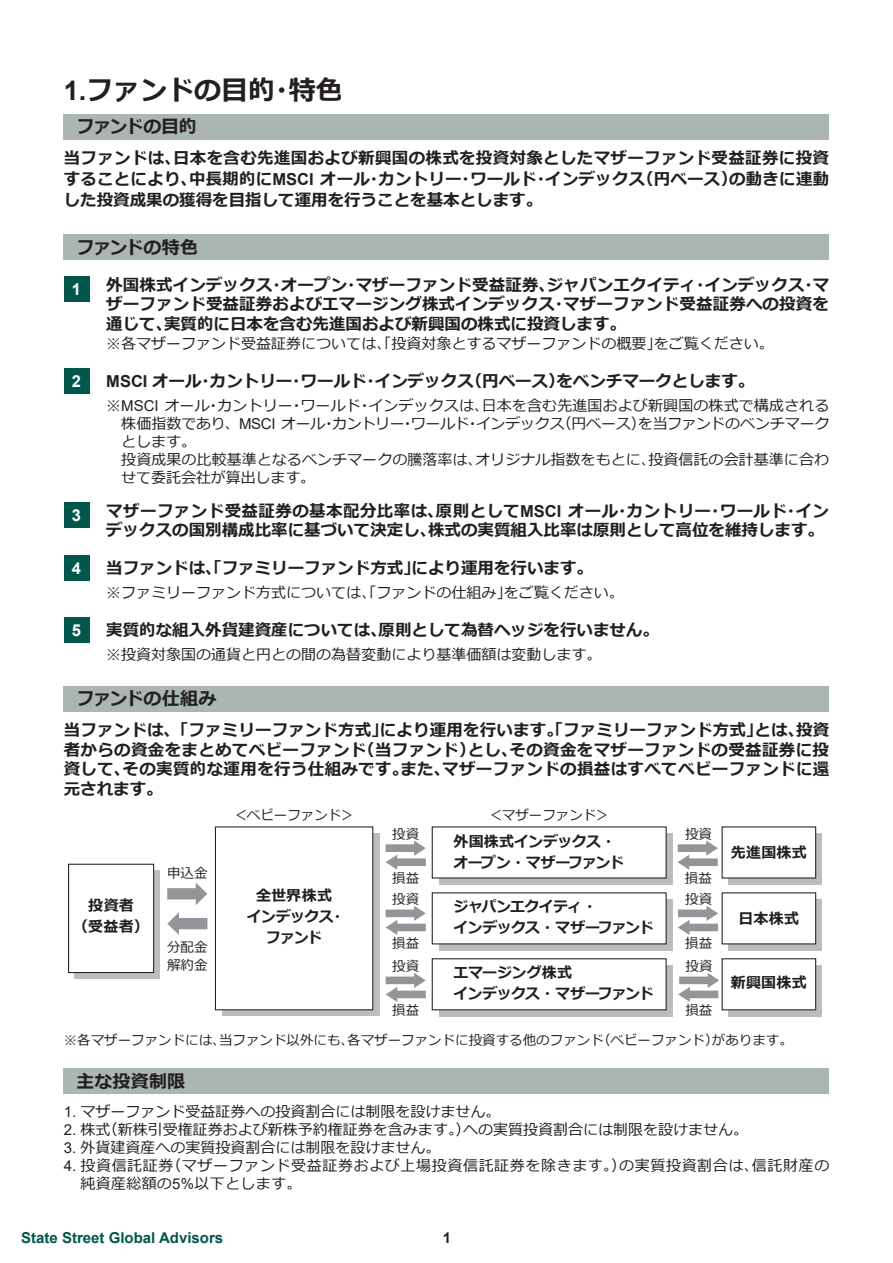
<style>
.page{position:relative;width:893px;height:1263px;background:#fff}
.page>*{position:absolute;margin:0;border:0;box-sizing:border-box;transform-origin:0 0}
.t1{font:700 27px "Meiryo";color:#231f20}
.t2{font:700 18px "Meiryo";color:#231f20}
.t3{font:700 18px "Meiryo";letter-spacing:-.045em;color:#231f20}
.t4{font:700 18px "Meiryo";letter-spacing:-.03em;color:#231f20}
.t5{font:700 16.5px/19.5px "Meiryo";color:#231f20;text-align:justify}
.t6{font:700 16.5px "Arial";color:#fff}
.t7{font:15px/18px "Meiryo";color:#231f20}
.t8{font:700 15px/21px "Meiryo";letter-spacing:-.03em;color:#231f20}
.t9{font:15px/18px "Meiryo";letter-spacing:.04em;color:#231f20}
.t10{font:700 15px "Arial";color:#01574b}
.t11{font:700 15px/21px "Meiryo";letter-spacing:-.055em;color:#231f20}
.t12{font:700 15px/21px "Meiryo";letter-spacing:-.05em;color:#231f20;text-align:center}
.t13{font:700 14.85px "Arial";color:#231f20}
.t14{font:13.5px/18px "Meiryo";color:#231f20}
.s1{font-family:"Arial"}
</style>
<div class="page">
<div style="left:64px;top:114px;width:765px;height:25px;background:#abb6b3"></div>
<div style="left:64px;top:234px;width:765px;height:25px;background:#abb6b3"></div>
<div style="left:64px;top:276px;width:25px;height:26px;background:#01574b"></div>
<div style="left:64px;top:368px;width:25px;height:26px;background:#01574b"></div>
<div style="left:64px;top:502px;width:25px;height:25px;background:#01574b"></div>
<div style="left:64px;top:555px;width:25px;height:25px;background:#01574b"></div>
<div style="left:64px;top:617px;width:25px;height:25px;background:#01574b"></div>
<div style="left:64px;top:686px;width:765px;height:25px;background:#abb6b3"></div>
<div style="left:75px;top:871px;width:85px;height:108px;background:linear-gradient(to right,#b7b8bb,#b8b9bc)"></div>
<svg style="left:728px;top:833px;width:94px;height:51px"></svg>
<div style="left:222px;top:833px;width:157px;height:183px;background:linear-gradient(to right,#bcbdc0,#bcbdc0)"></div>
<div style="left:69px;top:864px;width:85px;height:108px;background:#fff"></div>
<div style="left:68px;top:864px;width:86px;height:109px;border:1px solid #231f20"></div>
<div style="left:722px;top:827px;width:94px;height:51px;background:#fff"></div>
<svg style="left:167px;top:883px;width:40px;height:22px"></svg>
<svg style="left:167px;top:912px;width:40px;height:23px"></svg>
<svg style="left:386px;top:840px;width:40px;height:30px"></svg>
<svg style="left:386px;top:906px;width:40px;height:29px"></svg>
<svg style="left:678px;top:906px;width:40px;height:29px"></svg>
<svg style="left:386px;top:973px;width:40px;height:29px"></svg>
<svg style="left:678px;top:973px;width:41px;height:29px"></svg>
<svg style="left:677px;top:840px;width:41px;height:30px"></svg>
<div style="left:215px;top:827px;width:158px;height:183px;background:#fff"></div>
<div style="left:215px;top:826px;width:158px;height:184px;border:1px solid #231f20"></div>
<div style="left:439px;top:833px;width:233px;height:51px;background:linear-gradient(to right,#bcbdc0,#bcbdc0)"></div>
<div style="left:432px;top:827px;width:234px;height:51px;background:#fff"></div>
<div style="left:439px;top:899px;width:233px;height:51px;background:linear-gradient(to right,#bcbdc0,#bcbdc0)"></div>
<div style="left:432px;top:893px;width:234px;height:51px;background:#fff"></div>
<div style="left:439px;top:965px;width:233px;height:51px;background:linear-gradient(to right,#bcbdc0,#bcbdc0)"></div>
<div style="left:432px;top:959px;width:234px;height:51px;background:#fff"></div>
<div style="left:432px;top:958px;width:235px;height:52px;border:1px solid #231f20"></div>
<svg style="left:728px;top:899px;width:94px;height:51px"></svg>
<div style="left:722px;top:893px;width:94px;height:51px;background:#fff"></div>
<svg style="left:728px;top:965px;width:94px;height:51px"></svg>
<div style="left:722px;top:959px;width:94px;height:51px;background:#fff"></div>
<div style="left:722px;top:958px;width:94px;height:52px;border:1px solid #231f20"></div>
<div style="left:64px;top:1068px;width:765px;height:26px;background:#abb6b3"></div>
<h1 class="t1" style="left:64px;top:71px;width:281px"><span class="s1">1.</span>ファンドの目的・特色</h1>
<p class="t3" style="left:77px;top:114px;width:122px">ファンドの目的</p>
<p class="t5" style="left:64px;top:148px;width:767px;line-height:21px">当ファンドは、日本を含む先進国および新興国の株式を投資対象としたマザーファンド受益証券に投資することにより、中長期的に<span class="s1">MSCI</span> オール・カントリー・ワールド・インデックス（円ベース）の動きに連動した投資成果の獲得を目指して運用を行うことを基本とします。</p>
<p class="t4" style="left:77px;top:234px;width:123px">ファンドの特色</p>
<p class="t6" style="left:72px;top:278px;width:11px">1</p>
<p class="t5" style="left:106px;top:276px;width:725px">外国株式インデックス・オープン・マザーファンド受益証券、ジャパンエクイティ・インデックス・マザーファンド受益証券およびエマージング株式インデックス・マザーファンド受益証券への投資を通じて、実質的に日本を含む先進国および新興国の株式に投資します。</p>
<p class="t7" style="left:106px;top:336px;width:669px">※各マザーファンド受益証券については、「投資対象とするマザーファンドの概要」をご覧ください。</p>
<p class="t6" style="left:72px;top:370px;width:11px">2</p>
<p class="t5" style="left:106px;top:372px;width:650px"><span class="s1">MSCI</span> オール・カントリー・ワールド・インデックス（円ベース）をベンチマークとします。</p>
<p class="t7" style="left:121px;top:397px;width:710px;text-indent:-15px">※ <span class="s1">MSCI</span> オール・カントリー・ワールド・インデックスは、日本を含む先進国および新興国の株式で構成される株価指数であり、<span class="s1">MSCI</span> オール・カントリー・ワールド・インデックス（円ベース）を当ファンドのベンチマークとします。<br>投資成果の比較基準となるベンチマークの騰落率は、オリジナル指数をもとに、投資信託の会計基準に合わせて委託会社が算出します。</p>
<p class="t6" style="left:72px;top:504px;width:11px">3</p>
<p class="t5" style="left:106px;top:502px;width:724px">マザーファンド受益証券の基本配分比率は、原則として<span class="s1">MSCI</span> オール・カントリー・ワールド・インデックスの国別構成比率に基づいて決定し、株式の実質組入比率は原則として高位を維持します。</p>
<p class="t6" style="left:72px;top:557px;width:11px">4</p>
<p class="t5" style="left:106px;top:559px;width:488px">当ファンドは、「ファミリーファンド方式」により運用を行います。</p>
<p class="t7" style="left:106px;top:584px;width:519px">※ファミリーファンド方式については、「ファンドの仕組み」をご覧ください。</p>
<p class="t6" style="left:72px;top:618px;width:11px">5</p>
<p class="t5" style="left:106px;top:621px;width:554px">実質的な組入外貨建資産については、原則として為替ヘッジを行いません。</p>
<p class="t7" style="left:106px;top:646px;width:496px">※投資対象国の通貨と円との間の為替変動により基準価額は変動します。</p>
<p class="t2" style="left:77px;top:686px;width:141px">ファンドの仕組み</p>
<p class="t5" style="left:64px;top:721px;width:767px">当ファンドは、「ファミリーファンド方式」により運用を行います。「ファミリーファンド方式」とは、投資者からの資金をまとめてベビーファンド（当ファンド）とし、その資金をマザーファンドの受益証券に投資して、その実質的な運用を行う仕組みです。また、マザーファンドの損益はすべてベビーファンドに還元されます。</p>
<p class="t8" style="left:73px;top:896px;width:77px;text-align:center">投資者<br>（受益者）</p>
<p class="t14" style="left:167px;top:865px;width:42px">申込金</p>
<p class="t14" style="left:167px;top:938px;width:42px">分配金解約金</p>
<p class="t14" style="left:233px;top:807px;width:123px">＜ベビーファンド＞</p>
<p class="t14" style="left:488px;top:807px;width:123px">＜マザーファンド＞</p>
<p class="t12" style="left:247px;top:885px;width:100px">全世界株式<br>インデックス・ファンド</p>
<p class="t14" style="left:392px;top:825px;width:28px">投資</p>
<p class="t14" style="left:392px;top:868px;width:28px;line-height:21px">損益投資</p>
<p class="t14" style="left:392px;top:935px;width:28px">損益</p>
<p class="t14" style="left:392px;top:957px;width:28px">投資</p>
<p class="t14" style="left:392px;top:1002px;width:28px">損益</p>
<p class="t8" style="left:453px;top:831px;width:172px">外国株式インデックス・オープン・マザーファンド</p>
<p class="t11" style="left:453px;top:897px;width:202px">ジャパンエクイティ・<br>インデックス・マザーファンド</p>
<p class="t8" style="left:453px;top:963px;width:202px">エマージング株式<br>インデックス・マザーファンド</p>
<p class="t14" style="left:685px;top:825px;width:28px">投資</p>
<p class="t14" style="left:685px;top:869px;width:28px">損益</p>
<p class="t14" style="left:685px;top:890px;width:28px">投資</p>
<p class="t14" style="left:685px;top:935px;width:28px">損益</p>
<p class="t14" style="left:686px;top:957px;width:28px">投資</p>
<p class="t14" style="left:685px;top:1002px;width:28px">損益</p>
<p class="t8" style="left:731px;top:842px;width:78px">先進国株式</p>
<p class="t8" style="left:738px;top:908px;width:62px">日本株式</p>
<p class="t8" style="left:731px;top:973px;width:77px">新興国株式</p>
<p class="t14" style="left:64px;top:1032px;width:731px">※各マザーファンドには、当ファンド以外にも、各マザーファンドに投資する他のファンド（ベビーファンド）があります。</p>
<p class="t2" style="left:77px;top:1068px;width:110px">主な投資制限</p>
<p class="t7" style="left:64px;top:1103px;width:438px"><span class="s1">1.</span> マザーファンド受益証券への投資割合には制限を設けません。</p>
<p class="t7" style="left:64px;top:1121px;width:686px"><span class="s1">2.</span> 株式（新株引受権証券および新株予約権証券を含みます。）への実質投資割合には制限を設けません。</p>
<p class="t7" style="left:64px;top:1139px;width:378px"><span class="s1">3.</span> 外貨建資産への実質投資割合には制限を設けません。</p>
<p class="t9" style="left:80px;top:1157px;width:750px;text-indent:-17px"><span class="s1">4.</span> 投資信託証券（マザーファンド受益証券および上場投資信託証券を除きます。）の実質投資割合は、信託財産の純資産総額の<span class="s1">5%</span>以下とします。</p>
<p class="t10" style="left:21px;top:1227px;width:203px">State Street Global Advisors</p>
<p class="t13" style="left:443px;top:1227px;width:10px">1</p>
</div>
